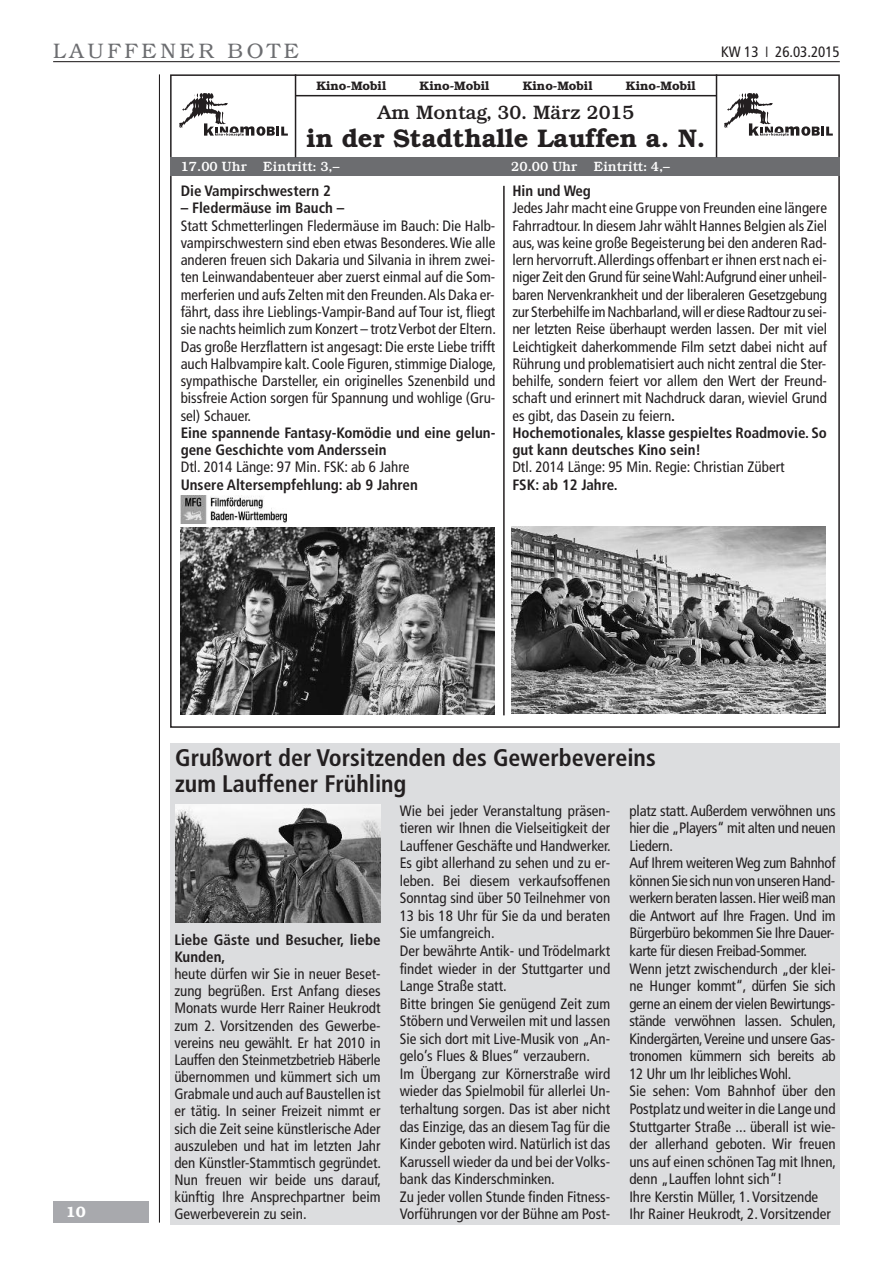
<style>
.page{position:relative;width:893px;height:1263px;background:#fff}
.page>*{position:absolute;margin:0;border:0;box-sizing:border-box;transform-origin:0 0}
.t1{font:600 25.5px "Bookman LT";color:#231f20}
.t2{font:700 condensed 24px/25.5px "Frutiger LT";color:#231f20}
.t3{font:300 21px "Bookman LT";letter-spacing:.175em;color:#6c6d70}
.t4{font:500 19.5px "Bookman LT";color:#231f20}
.t5{font:condensed 15px/17.2px "Frutiger LT";color:#231f20;text-align:justify}
.t6{font:condensed 15px/17.5px "Frutiger LT";letter-spacing:-.02em;color:#231f20}
.t7{font:700 condensed 15px/17.2px "Frutiger LT";color:#231f20}
.t8{font:600 15px "Bookman LT";color:#fff}
.t9{font:500 13.5px "Bookman LT";color:#fff}
.t10{font:600 12.3px "Bookman LT";color:#231f20}
.s1{font-weight:700}
</style>
<div class="page">
<div style="left:170px;top:744px;width:670px;height:481px;background:#dcdddf"></div>
<hr style="left:159px;top:74px;width:1px;height:1148px;background:#231f20">
<hr style="left:53px;top:61px;width:787px;height:1px;background:#231f20">
<div style="left:53px;top:1201px;width:96px;height:21px;background:#a8a9ad"></div>
<div style="left:170px;top:157px;width:670px;height:19px;background:#6c6d70"></div>
<svg style="left:179px;top:93px;width:109px;height:43px"></svg>
<hr style="left:296px;top:95px;width:420px;height:1px;background:#231f20">
<hr style="left:295px;top:74px;width:1px;height:83px;background:#231f20">
<hr style="left:716px;top:74px;width:1px;height:83px;background:#231f20">
<svg style="left:724px;top:93px;width:109px;height:43px"></svg>
<hr style="left:503px;top:186px;width:2px;height:529px;background:#231f20">
<img style="left:180px;top:528px;width:315px;height:186px">
<img style="left:512px;top:527px;width:314px;height:187px">
<img style="left:176px;top:804px;width:205px;height:119px">
<img style="left:180px;top:495px;width:106px;height:28px">
<h3 class="t3" style="left:53px;top:38px;width:247px">LAUFFENER BOTE</h3>
<p class="t5" style="left:721px;top:44px;width:120px">KW 13 ❘ 26.03.2015</p>
<p class="t10" style="left:316px;top:78px;width:71px">Kino-Mobil</p>
<p class="t10" style="left:419px;top:78px;width:71px">Kino-Mobil</p>
<p class="t10" style="left:523px;top:78px;width:71px">Kino-Mobil</p>
<p class="t10" style="left:626px;top:78px;width:71px">Kino-Mobil</p>
<h3 class="t4" style="left:378px;top:106px;width:258px">Am Montag, 30. März 2015</h3>
<h1 class="t1" style="left:306px;top:124px;width:400px">in der Stadthalle Lauffen a. N.</h1>
<p class="t7" style="left:181px;top:184px;width:152px">Die Vampirschwestern 2</p>
<p class="t7" style="left:181px;top:201px;width:165px">– Fledermäuse im Bauch –</p>
<p class="t5" style="left:181px;top:218px;width:317px">Statt Schmetterlingen Fledermäuse im Bauch: Die Halb&shy;vampirschwestern sind eben etwas Besonderes.Wie alle anderen freuen sich Dakaria und Silvania in ihrem zwei&shy;ten Leinwandabenteuer aber zuerst einmal auf die Som&shy;merferien und aufs Zelten mit den Freunden.Als Daka er&shy;fährt, dass ihre Lieblings-Vampir-Band auf Tour ist, fliegt sie nachts heimlich zum Konzert – trotzVerbot der Eltern.<br>Das große Herzflattern ist angesagt: Die erste Liebe trifft auch Halbvampire kalt. Coole Figuren,stimmige Dialoge, sympathische Darsteller, ein originelles Szenenbild und bissfreie Action sorgen für Spannung und wohlige (Gru&shy;sel) Schauer.</p>
<p class="t7" style="left:181px;top:425px;width:316px">Eine spannende Fantasy-Komödie und eine gelun&shy;gene Geschichte vom Anderssein</p>
<p class="t5" style="left:181px;top:460px;width:230px">Dtl. 2014 Länge: 97 Min. FSK: ab 6 Jahre</p>
<p class="t7" style="left:181px;top:477px;width:239px">Unsere Altersempfehlung: ab 9 Jahren</p>
<p class="t9" style="left:181px;top:162px;width:160px">17.00 Uhr Eintritt: 3,–</p>
<p class="t9" style="left:511px;top:162px;width:160px">20.00 Uhr Eintritt: 4,–</p>
<p class="t7" style="left:512px;top:184px;width:80px">Hin und Weg</p>
<p class="t5" style="left:512px;top:201px;width:316px;text-align:left">Jedes Jahr macht eine Gruppe von Freunden eine längere Fahrradtour. In diesem Jahr wählt Hannes Belgien als Ziel aus,was keine große Begeisterung bei den anderen Rad&shy;lern hervorruft.Allerdings offenbart er ihnen erst nach ei&shy;niger Zeit den Grund für seineWahl:Aufgrund einer unheil&shy;baren Nervenkrankheit und der liberaleren Gesetzgebung zur Sterbehilfe imNachbarland,will er dieseRadtourzu sei&shy;ner letzten Reise überhaupt werden lassen. Der mit viel Leichtigkeit daherkommende Film setzt dabei nicht auf Rührung und problematisiert auch nicht zentral die Ster&shy;behilfe, sondern feiert vor allem den Wert der Freund&shy;schaft und erinnert mit Nachdruck daran, wieviel Grund es gibt, das Dasein zu feiern<span class="s1">.<br>Hochemotionales, klasse gespieltes Roadmovie. So gut kann deutsches Kino sein!</span></p>
<p class="t5" style="left:512px;top:460px;width:274px">Dtl. 2014 Länge: 95 Min. Regie: Christian Zübert</p>
<p class="t7" style="left:512px;top:477px;width:107px">FSK: ab 12 Jahre.</p>
<p class="t8" style="left:66px;top:1203px;width:21px">10</p>
<h2 class="t2" style="left:175px;top:747px;width:482px">Grußwort der Vorsitzenden des Gewerbevereins zum Lauffener Frühling</h2>
<p class="t7" style="left:174px;top:932px;width:208px">Liebe Gäste und Besucher, liebe<br>Kunden,</p>
<p class="t5" style="left:174px;top:966px;width:208px">heute dürfen wir Sie in neuer Beset&shy;zung begrüßen. Erst Anfang dieses Monats wurde Herr Rainer Heukrodt zum 2. Vorsitzenden des Gewerbe&shy;vereins neu gewählt. Er hat 2010 in Lauffen den Steinmetzbetrieb Häberle übernommen und kümmert sich um Grabmale und auch auf Baustellen ist er tätig. In seiner Freizeit nimmt er sich die Zeit seine künstlerische Ader auszuleben und hat im letzten Jahr den Künstler-Stammtisch gegründet.<br>Nun freuen wir beide uns darauf, künftig Ihre Ansprechpartner beim Gewerbeverein zu sein.</p>
<p class="t5" style="left:400px;top:803px;width:213px;text-align:left">Wie bei jeder Veranstaltung präsen&shy;tieren wir Ihnen die Vielseitigkeit der Lauffener Geschäfte und Handwerker.<br>Es gibt allerhand zu sehen und zu er&shy;leben. Bei diesem verkaufsoffenen Sonntag sind über 50 Teilnehmer von 13 bis 18 Uhr für Sie da und beraten Sie umfangreich.<br>Der bewährte Antik- und Trödelmarkt findet wieder in der Stuttgarter und Lange Straße statt.<br>Bitte bringen Sie genügend Zeit zum Stöbern und Verweilen mit und lassen Sie sich dort mit Live-Musik von „An&shy;gelo’s Flues &amp; Blues“ verzaubern.<br>Im Übergang zur Körnerstraße wird wieder das Spielmobil für allerlei Un&shy;terhaltung sorgen. Das ist aber nicht das Einzige, das an diesem Tag für die Kinder geboten wird.Natürlich ist das Karussell wieder da und bei derVolks&shy;bank das Kinderschminken.<br>Zu jeder vollen Stunde finden Fitness-Vorführungen vor der Bühne am Post-</p>
<p class="t6" style="left:629px;top:803px;width:208px">platz statt.Außerdem verwöhnen uns hier die „Players“ mit alten und neuen Liedern.<br>Auf Ihrem weiteren Weg zum Bahnhof könnenSie sichnunvonunserenHand&shy;werkern beraten lassen.Hier weiß man die Antwort auf Ihre Fragen. Und im Bürgerbüro bekommen Sie Ihre Dauer&shy;karte für diesen Freibad-Sommer.<br>Wenn jetzt zwischendurch „der klei&shy;ne Hunger kommt“, dürfen Sie sich gerne an einem der vielen Bewirtungs&shy;stände verwöhnen lassen. Schulen, Kindergärten,Vereine und unsere Gas&shy;tronomen kümmern sich bereits ab 12 Uhr um Ihr leibliches Wohl.<br>Sie sehen: Vom Bahnhof über den Postplatz undweiter in die Lange und Stuttgarter Straße ... überall ist wie&shy;der allerhand geboten. Wir freuen uns auf einen schönen Tag mit Ihnen, denn „Lauffen lohnt sich“!<br>Ihre Kerstin Müller, 1. Vorsitzende Ihr Rainer Heukrodt, 2. Vorsitzender</p>
</div>
